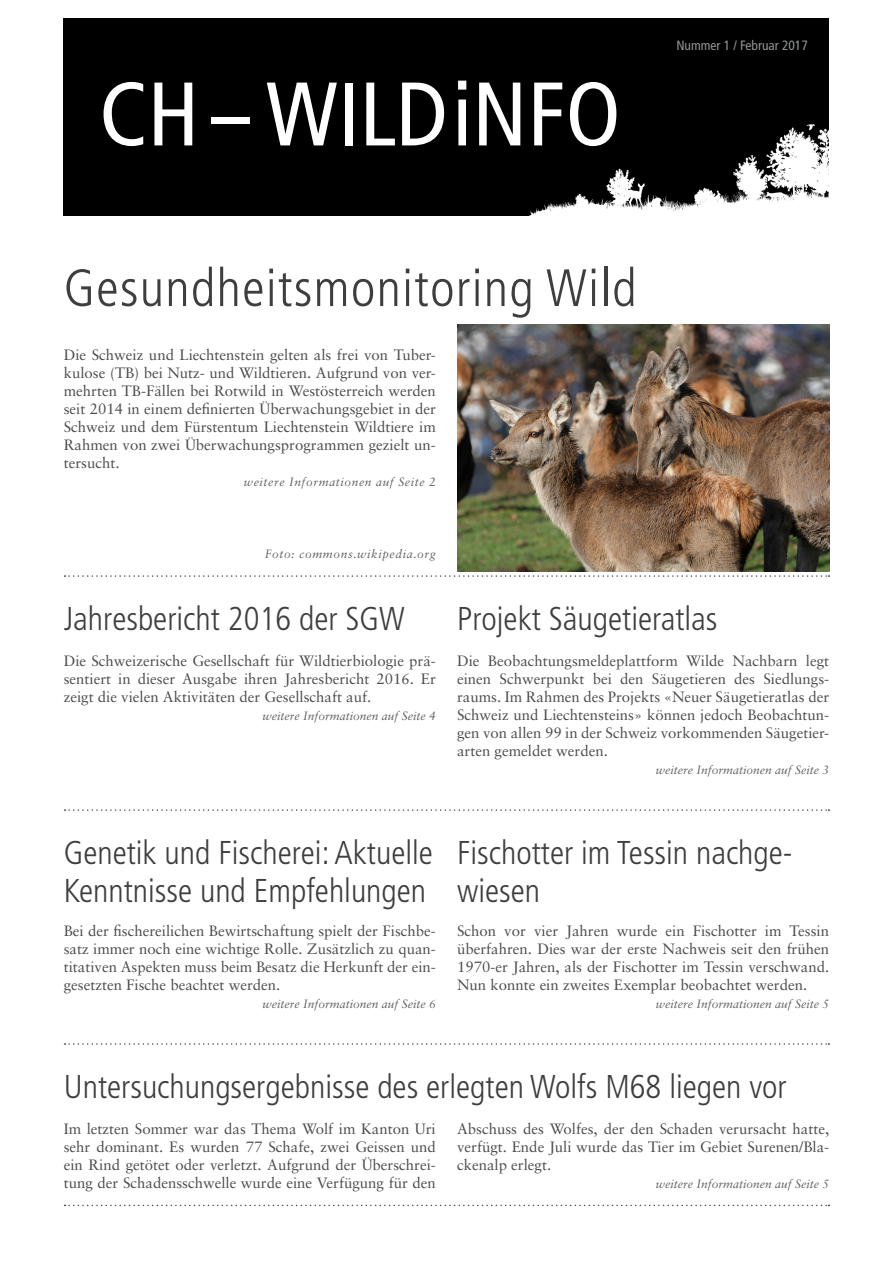
<style>
.page{position:relative;width:893px;height:1263px;background:#fff}
.page>*{position:absolute;margin:0;border:0;box-sizing:border-box;transform-origin:0 0}
.t1{font:condensed 90px "Frutiger LT Std";color:#fff}
.Seitentitel{font:300 condensed 52.5px "Frutiger LT Pro";letter-spacing:.025em;color:#3e3e3f}
.Thementitel{font:300 condensed 33px/37.5px "Frutiger LT Pro";color:#3e3e3f}
.t2{font:15px/18px "Sabon LT Pro";color:#4b4c4d;text-align:justify}
.t3{font:condensed 13.5px "Frutiger LT Std";color:#939598}
.weitere_Infos___Auth{font:italic 12px "Sabon LT Pro";color:#636366}
.weitere_Infos___Auth-2{font:italic 12px "Sabon LT Pro";letter-spacing:.05em;color:#636366}
</style>
<div class="page">
<div style="left:64px;top:18px;width:765px;height:198px;background:#000"></div>
<svg style="left:65px;top:575px;width:764px;height:2px"></svg>
<svg style="left:65px;top:809px;width:764px;height:2px"></svg>
<svg style="left:65px;top:1043px;width:764px;height:2px"></svg>
<svg style="left:65px;top:1205px;width:764px;height:1px"></svg>
<img style="left:457px;top:324px;width:372px;height:248px">
<h1 class="t1" style="left:99px;top:62px;width:523px">CH-WILDiNFO</h1>
<p class="t3" style="left:676px;top:37px;width:133px">Nummer 1 / Februar 2017</p>
<p class="Seitentitel" style="left:64px;top:258px;width:574px">Gesundheitsmonitoring Wild</p>
<p class="t2" style="left:64px;top:345px;width:374px">Die Schweiz und Liechtenstein gelten als frei von Tuber&shy;kulose (TB) bei Nutz- und Wildtieren. Aufgrund von ver&shy;mehrten TB-Fällen bei Rotwild in Westösterreich werden seit 2014 in einem definierten Überwachungsgebiet in der Schweiz und dem Fürstentum Liechtenstein Wildtiere im Rahmen von zwei Überwachungsprogrammen gezielt un&shy;tersucht.</p>
<p class="weitere_Infos___Auth-2" style="left:244px;top:474px;width:194px">weitere Informationen auf Seite 2</p>
<p class="weitere_Infos___Auth-2" style="left:265px;top:546px;width:172px">Foto: commons.wikipedia.org</p>
<p class="Thementitel" style="left:64px;top:600px;width:343px">Jahresbericht 2016 der SGW</p>
<p class="t2" style="left:64px;top:651px;width:374px">Die Schweizerische Gesellschaft für Wildtierbiologie prä&shy;sentiert in dieser Ausgabe ihren Jahresbericht 2016. Er zeigt die vielen Aktivitäten der Gesellschaft auf.</p>
<p class="weitere_Infos___Auth" style="left:262px;top:708px;width:175px">weitere Informationen auf Seite 4</p>
<p class="Thementitel" style="left:457px;top:600px;width:262px">Projekt Säugetieratlas</p>
<p class="t2" style="left:457px;top:651px;width:374px">Die Beobachtungsmeldeplattform Wilde Nachbarn legt einen Schwerpunkt bei den Säugetieren des Siedlungs&shy;raums. Im Rahmen des Projekts «Neuer Säugetieratlas der Schweiz und Liechtensteins» können jedoch Beobachtun&shy;gen von allen 99 in der Schweiz vorkommenden Säugetier&shy;arten gemeldet werden.</p>
<p class="weitere_Infos___Auth" style="left:656px;top:762px;width:175px">weitere Informationen auf Seite 3</p>
<p class="Thementitel" style="left:64px;top:834px;width:371px">Genetik und Fischerei: Aktuelle<br>Kenntnisse und Empfehlungen</p>
<p class="t2" style="left:64px;top:921px;width:374px">Bei der fischereilichen Bewirtschaftung spielt der Fischbe&shy;satz immer noch eine wichtige Rolle. Zusätzlich zu quan&shy;titativen Aspekten muss beim Besatz die Herkunft der ein&shy;gesetzten Fische beachtet werden.</p>
<p class="weitere_Infos___Auth" style="left:262px;top:996px;width:175px">weitere Informationen auf Seite 6</p>
<p class="Thementitel" style="left:457px;top:834px;width:337px">Fischotter im Tessin nachge&shy;wiesen</p>
<p class="t2" style="left:457px;top:921px;width:374px">Schon vor vier Jahren wurde ein Fischotter im Tessin überfahren. Dies war der erste Nachweis seit den frühen 1970-er Jahren, als der Fischotter im Tessin verschwand.<br>Nun konnte ein zweites Exemplar beobachtet werden.</p>
<p class="weitere_Infos___Auth" style="left:656px;top:996px;width:175px">weitere Informationen auf Seite 5</p>
<p class="Thementitel" style="left:64px;top:1068px;width:724px">Untersuchungsergebnisse des erlegten Wolfs M68 liegen vor</p>
<p class="t2" style="left:64px;top:1119px;width:374px">Im letzten Sommer war das Thema Wolf im Kanton Uri sehr dominant. Es wurden 77 Schafe, zwei Geissen und ein Rind getötet oder verletzt. Aufgrund der Überschrei&shy;tung der Schadensschwelle wurde eine Verfügung für den</p>
<p class="t2" style="left:457px;top:1119px;width:374px">Abschuss des Wolfes, der den Schaden verursacht hatte, verfügt. Ende Juli wurde das Tier im Gebiet Surenen/Bla&shy;ckenalp erlegt.</p>
<p class="weitere_Infos___Auth" style="left:656px;top:1176px;width:175px">weitere Informationen auf Seite 5</p>
</div>
